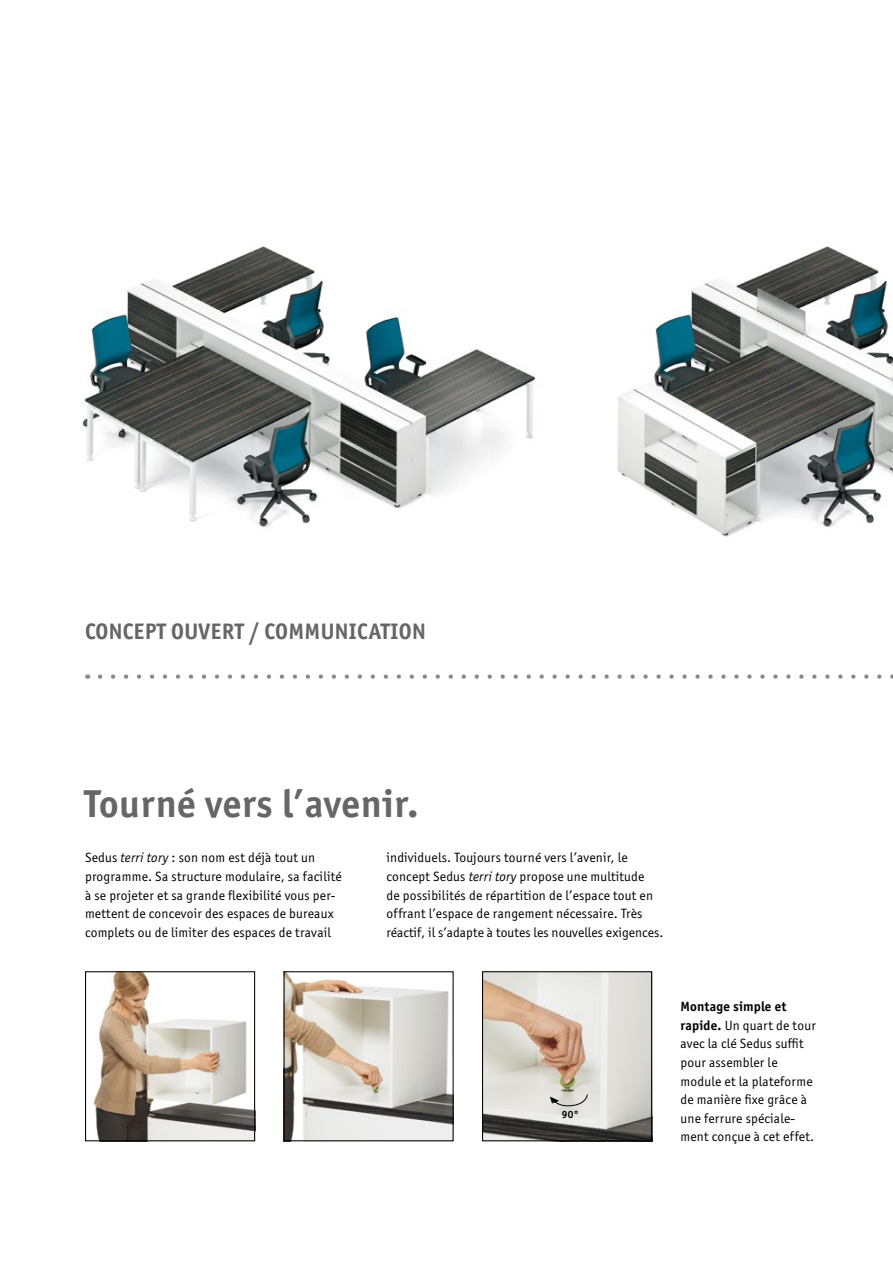
<style>
.page{position:relative;width:893px;height:1263px;background:#fff}
.page>*{position:absolute;margin:0;border:0;box-sizing:border-box;transform-origin:0 0}
.Headline_26pt{font:700 39px "Officina San Itc T";letter-spacing:.015em;color:#666}
.Headline_26pt-2{font:700 22.5px "Officina San Itc T";letter-spacing:.015em;color:#666}
.Copy_12pt{font:13.5px/18.6px "Officina San Itc T";letter-spacing:.015em;color:#000}
.Legende_Farbcode_7pt{font:700 10.5px "Officina San Itc T";color:#000}
.s1{font-style:italic}
.s2{font-weight:700}
</style>
<div class="page">
<img style="left:81px;top:246px;width:454px;height:281px">
<img style="left:617px;top:246px;width:276px;height:291px">
<img style="left:93px;top:973px;width:160px;height:166px">
<div style="left:85px;top:971px;width:170px;height:170px;border:1px solid #000"></div>
<img style="left:286px;top:973px;width:166px;height:166px">
<div style="left:284px;top:971px;width:170px;height:170px;border:1px solid #000"></div>
<img style="left:484px;top:973px;width:166px;height:166px">
<div style="left:482px;top:971px;width:170px;height:170px;border:1px solid #000"></div>
<svg style="left:530px;top:1091px;width:70px;height:15px"></svg>
<svg style="left:100px;top:674px;width:793px;height:5px"></svg>
<p class="Headline_26pt-2" style="left:85px;top:618px;width:342px">CONCEPT OUVERT / COMMUNICATION</p>
<p class="Headline_26pt" style="left:84px;top:780px;width:336px">Tourné vers l’avenir.</p>
<p class="Copy_12pt" style="left:85px;top:848px;width:258px">Sedus <span class="s1">terri tory</span> : son nom est déjà tout un programme. Sa structure modulaire, sa facilité à se projeter et sa grande flexibilité vous per&shy;mettent de concevoir des espaces de bureaux complets ou de limiter des espaces de travail</p>
<p class="Copy_12pt" style="left:386px;top:848px;width:279px">individuels. Toujours tourné vers l’avenir, le concept Sedus <span class="s1">terri tory</span> propose une multitude<br>de possibilités de répartition de l’espace tout en offrant l’espace de rangement nécessaire. Très réactif, il s’adapte à toutes les nouvelles exigences.</p>
<p class="Legende_Farbcode_7pt" style="left:562px;top:1107px;width:19px">90°</p>
<p class="Copy_12pt" style="left:680px;top:997px;width:137px"><span class="s2">Montage simple et rapide.</span> Un quart de tour avec la clé Sedus suffit pour assembler le module et la plateforme de manière fixe grâce à une ferrure spéciale&shy;ment conçue à cet effet.</p>
</div>
